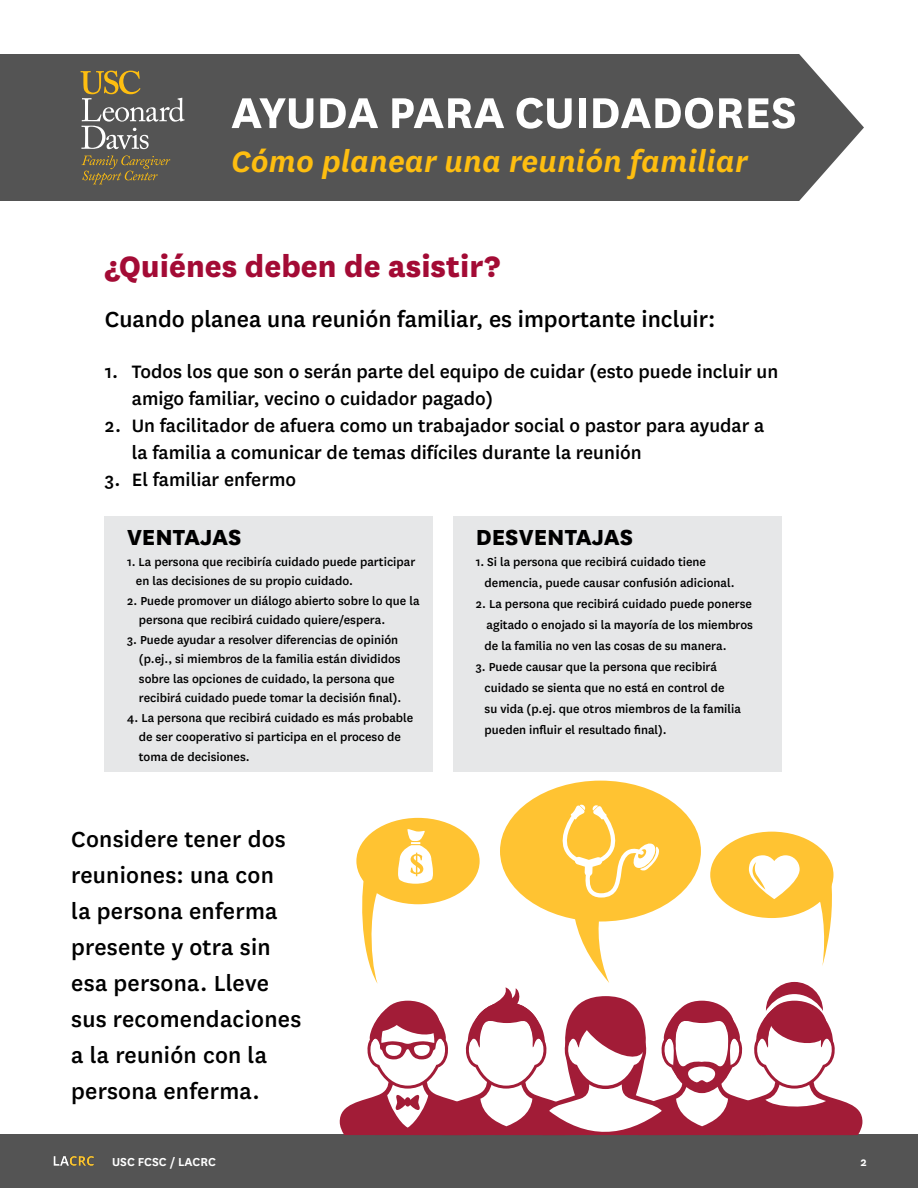
<style>
.page{position:relative;width:918px;height:1188px;background:#fff}
.page>*{position:absolute;margin:0;border:0;box-sizing:border-box;transform-origin:0 0}
.t1{font:700 50.4px "National";color:#fff}
.t2{font:italic 600 34.5px "National";color:#febe10}
.t3{font:800 34.5px "National";color:#a30b35}
.t4{font:500 25.5px/36px "National";letter-spacing:.01em;color:#000}
.t5{font:800 25.5px "National";color:#000}
.t6{font:500 21px/27px "National";color:#000}
.t7{font:500 13.5px/19.5px "National";color:#000}
.t8{font:600 13.5px "National";color:#fff}
</style>
<div class="page">
<div style="left:0;top:1134px;width:918px;height:54px;background:#545454"></div>
<img style="left:53px;top:1156px;width:41px;height:10px">
<div style="left:105px;top:516px;width:328px;height:255px;background:#e6e7e8"></div>
<div style="left:453px;top:516px;width:329px;height:255px;background:#e6e7e8"></div>
<div style="left:500px;top:781px;width:201px;height:141px;background:#ffc332;border-radius:50%"></div>
<svg style="left:340px;top:805px;width:522px;height:330px"></svg>
<div style="left:0;top:54px;width:864px;height:147px;background:#545454"></div>
<svg style="left:82px;top:155px;width:88px;height:29px;background:#6c624a"></svg>
<svg style="left:81px;top:71px;width:104px;height:78px;background:#726f65"></svg>
<h1 class="t1" style="left:231px;top:77px;width:567px">AYUDA PARA CUIDADORES</h1>
<h2 class="t2" style="left:231px;top:138px;width:518px">Cómo planear una reunión familiar</h2>
<h2 class="t3" style="left:105px;top:241px;width:397px">¿Quiénes deben de asistir?</h2>
<h3 class="t4" style="left:105px;top:299px;width:612px">Cuando planea una reunión familiar, es importante incluir:</h3>
<h3 class="t6" style="left:132px;top:356px;width:648px;text-indent:-27px">1. Todos los que son o serán parte del equipo de cuidar (esto puede incluir un amigo familiar, vecino o cuidador pagado)</h3>
<h3 class="t6" style="left:132px;top:410px;width:634px;text-indent:-27px">2. Un facilitador de afuera como un trabajador social o pastor para ayudar a la familia a comunicar de temas difíciles durante la reunión</h3>
<h3 class="t6" style="left:105px;top:464px;width:193px">3. El familiar enfermo</h3>
<h3 class="t5" style="left:127px;top:519px;width:116px">VENTAJAS</h3>
<p class="t7" style="left:136px;top:551px;width:281px;text-indent:-9px">1. La persona que recibiría cuidado puede participar en las decisiones de su propio cuidado.</p>
<p class="t7" style="left:139px;top:590px;width:282px;text-indent:-12px">2. Puede promover un diálogo abierto sobre lo que la persona que recibirá cuidado quiere/espera.</p>
<p class="t7" style="left:139px;top:629px;width:264px;text-indent:-12px">3. Puede ayudar a resolver diferencias de opinión (p.ej., si miembros de la familia están divididos sobre las opciones de cuidado, la persona que recibirá cuidado puede tomar la decisión final).</p>
<p class="t7" style="left:139px;top:707px;width:276px;text-indent:-12px">4. La persona que recibirá cuidado es más probable de ser cooperativo si participa en el proceso de toma de decisiones.</p>
<h3 class="t4" style="left:71px;top:819px;width:232px">Considere tener dos reuniones: una con<br>la persona enferma presente y otra sin esa persona. Lleve sus recomendaciones a la reunión con la persona enferma.</h3>
<h3 class="t5" style="left:476px;top:519px;width:159px">DESVENTAJAS</h3>
<p class="t7" style="left:485px;top:551px;width:252px;line-height:21px;text-indent:-9px">1. Si la persona que recibirá cuidado tiene demencia, puede causar confusión adicional.</p>
<p class="t7" style="left:485px;top:593px;width:270px;line-height:21px;text-align:justify;text-indent:-9px">2. La persona que recibirá cuidado puede ponerse agitado o enojado si la mayoría de los miembros de la familia no ven las cosas de su manera.</p>
<p class="t7" style="left:485px;top:656px;width:258px;line-height:21px;text-indent:-9px">3. Puede causar que la persona que recibirá cuidado se sienta que no está en control de<br>su vida (p.ej. que otros miembros de la familia pueden influir el resultado final).</p>
<p class="t8" style="left:112px;top:1152px;width:105px">USC FCSC / LACRC</p>
<p class="t8" style="left:861px;top:1152px;width:8px">2</p>
</div>
